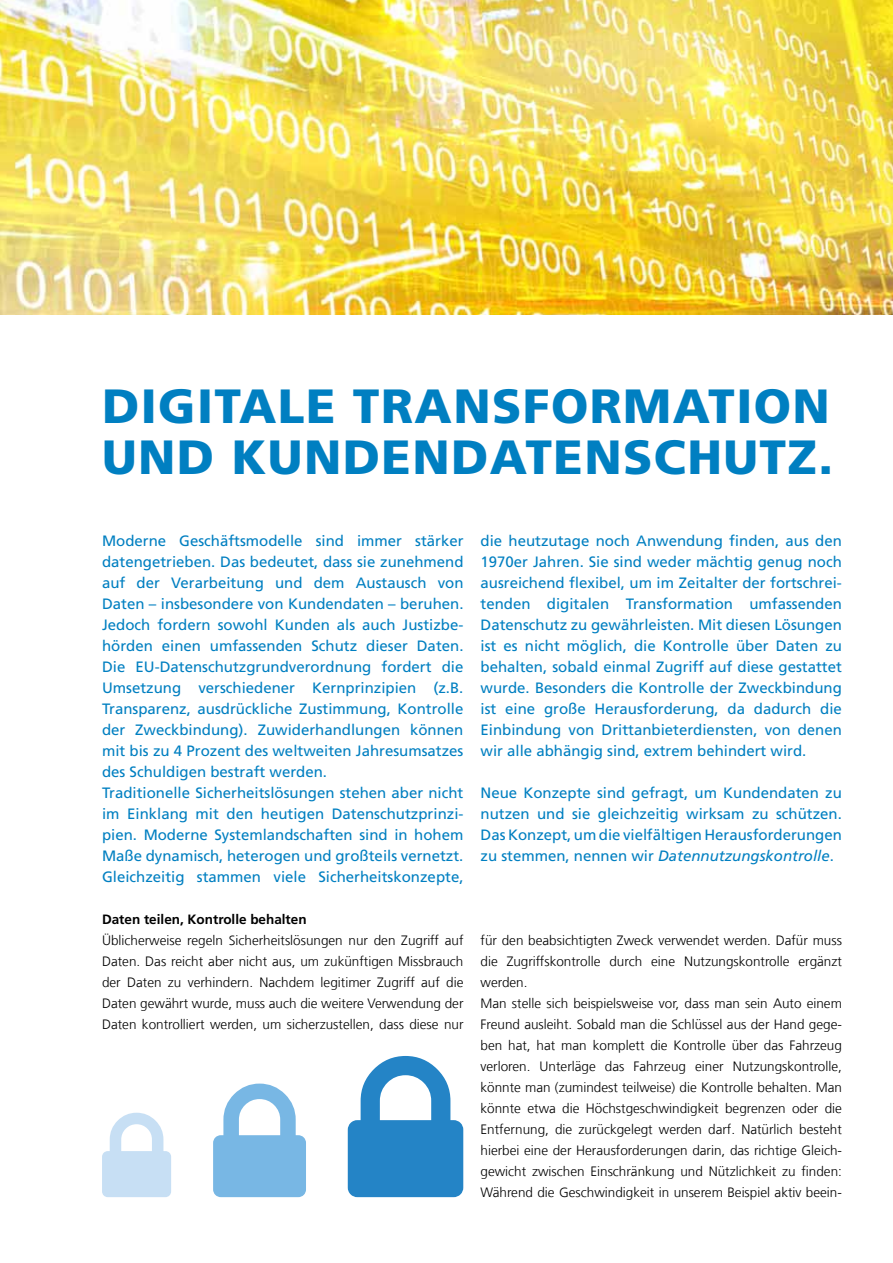
<style>
.page{position:relative;width:893px;height:1263px;background:#fff}
.page>*{position:absolute;margin:0;border:0;box-sizing:border-box;transform-origin:0 0}
.t1{font:900 48px/51px "Frutiger LT Com";letter-spacing:.03em;color:#007fc1}
.t2{font:15px/21px "Frutiger LT Com";color:#007fc1;text-align:justify}
.t3{font:300 13.5px/21px "Frutiger LT Com";color:#000;text-align:justify}
.t4{font:700 13.5px "Frutiger LT Com";color:#000}
.s1{font-style:italic}
</style>
<div class="page">
<img style="left:0;top:0;width:893px;height:315px">
<svg style="left:102px;top:1113px;width:69px;height:84px"></svg>
<svg style="left:213px;top:1083px;width:93px;height:114px"></svg>
<svg style="left:348px;top:1056px;width:115px;height:141px"></svg>
<h1 class="t1" style="left:102px;top:381px;width:733px">DIGITALE TRANSFORMATION<br>UND KUNDENDATENSCHUTZ.</h1>
<p class="t2" style="left:102px;top:530px;width:363px;text-align:left">Moderne Geschäftsmodelle sind immer stärker datengetrieben. Das bedeutet, dass sie zunehmend auf der Verarbeitung und dem Austausch von Daten – insbesondere von Kundendaten – beruhen.<br>Jedoch fordern sowohl Kunden als auch Justizbe&shy;hörden einen umfassenden Schutz dieser Daten.<br>Die EU-Datenschutzgrundverordnung fordert die Umsetzung verschiedener Kernprinzipien (z.B.<br>Transparenz, ausdrückliche Zustimmung, Kontrolle der Zweckbindung). Zuwiderhandlungen können mit bis zu 4 Prozent des weltweiten Jahresumsatzes des Schuldigen bestraft werden.<br>Traditionelle Sicherheitslösungen stehen aber nicht im Einklang mit den heutigen Datenschutzprinzi&shy;pien. Moderne Systemlandschaften sind in hohem Maße dynamisch, heterogen und großteils vernetzt.<br>Gleichzeitig stammen viele Sicherheitskonzepte,</p>
<p class="t2" style="left:480px;top:530px;width:363px">die heutzutage noch Anwendung finden, aus den 1970er Jahren. Sie sind weder mächtig genug noch ausreichend flexibel, um im Zeitalter der fortschrei&shy;tenden digitalen Transformation umfassenden Datenschutz zu gewährleisten. Mit diesen Lösungen ist es nicht möglich, die Kontrolle über Daten zu behalten, sobald einmal Zugriff auf diese gestattet wurde. Besonders die Kontrolle der Zweckbindung ist eine große Herausforderung, da dadurch die Einbindung von Drittanbieterdiensten, von denen wir alle abhängig sind, extrem behindert wird.</p>
<p class="t2" style="left:480px;top:782px;width:363px">Neue Konzepte sind gefragt, um Kundendaten zu nutzen und sie gleichzeitig wirksam zu schützen.<br>Das Konzept, um die vielfältigen Herausforderungen zu stemmen, nennen wir <span class="s1">Datennutzungskontrolle</span>.</p>
<p class="t4" style="left:102px;top:911px;width:206px">Daten teilen, Kontrolle behalten</p>
<p class="t3" style="left:102px;top:930px;width:363px">Üblicherweise regeln Sicherheitslösungen nur den Zugriff auf Daten. Das reicht aber nicht aus, um zukünftigen Missbrauch der Daten zu verhindern. Nachdem legitimer Zugriff auf die Daten gewährt wurde, muss auch die weitere Verwendung der Daten kontrolliert werden, um sicherzustellen, dass diese nur</p>
<p class="t3" style="left:480px;top:930px;width:363px;text-align:left">für den beabsichtigten Zweck verwendet werden. Dafür muss die Zugriffskontrolle durch eine Nutzungskontrolle ergänzt werden.<br>Man stelle sich beispielsweise vor, dass man sein Auto einem Freund ausleiht. Sobald man die Schlüssel aus der Hand gege&shy;ben hat, hat man komplett die Kontrolle über das Fahrzeug verloren. Unterläge das Fahrzeug einer Nutzungskontrolle, könnte man (zumindest teilweise) die Kontrolle behalten. Man könnte etwa die Höchstgeschwindigkeit begrenzen oder die Entfernung, die zurückgelegt werden darf. Natürlich besteht hierbei eine der Herausforderungen darin, das richtige Gleich&shy;gewicht zwischen Einschränkung und Nützlichkeit zu finden:<br>Während die Geschwindigkeit in unserem Beispiel aktiv beein-</p>
</div>
